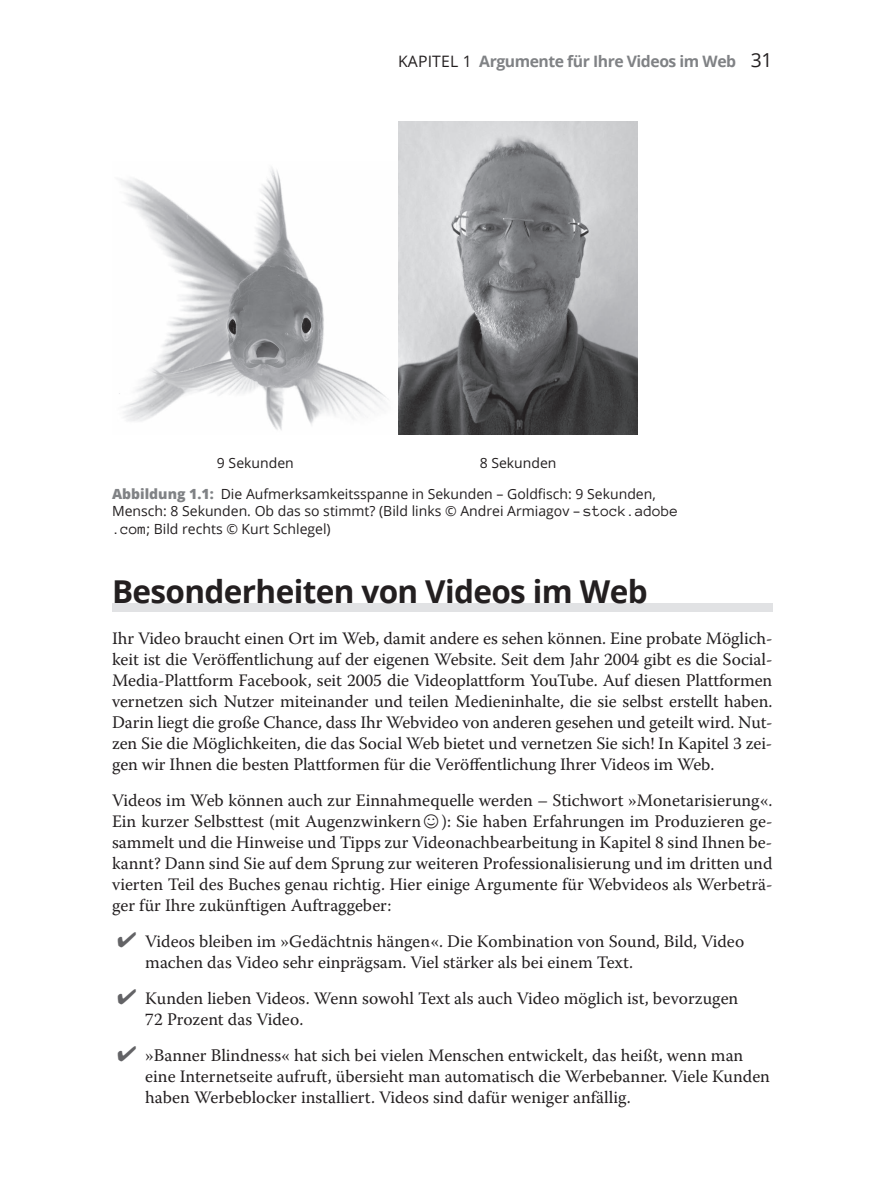
<style>
.page{position:relative;width:876px;height:1192px;background:#fff}
.page>*{position:absolute;margin:0;border:0;box-sizing:border-box;transform-origin:0 0}
.t1{font:700 31.5px "Open Sans";letter-spacing:-.02em;color:#231f20}
.t2{font:17.5px/21px "Warnock Pro";color:#231f20}
.t3{font:700 15.75px "Open Sans";letter-spacing:-.03em;color:#808285}
.t4{font:14px/17.5px "Open Sans";color:#231f20}
.s1{font-weight:400;color:#231f20}
.s2{font-weight:400;font-size:19.25px;color:#231f20}
.s3{font-weight:800;color:#808285}
.s4{font-family:"Anonymous Pro";font-size:15.75px}
.s5{font-family:"STIX General"}
.s6{color:#636366}
</style>
<div class="page">
<div style="left:112px;top:603px;width:660px;height:9px;background:#e1e2e4"></div>
<img style="left:119px;top:167px;width:268px;height:263px">
<img style="left:398px;top:121px;width:239px;height:313px">
<p class="t3" style="left:398px;top:50px;width:375px"><span class="s1">KAPITEL 1</span> Argumente für Ihre Videos im Web <span class="s2">31</span></p>
<p class="t4" style="left:217px;top:453px;width:78px">9 Sekunden</p>
<p class="t4" style="left:479px;top:453px;width:78px">8 Sekunden</p>
<p class="t4" style="left:112px;top:484px;width:567px"><span class="s3">Abbildung 1.1:</span> Die Aufmerksamkeitsspanne in Sekunden – Goldfisch: 9 Sekunden,<br>Mensch: 8 Sekunden. Ob das so stimmt? (Bild links © Andrei Armiagov – <span class="s4">stock.adobe .com</span>; Bild rechts © Kurt Schlegel)</p>
<h1 class="t1" style="left:112px;top:569px;width:537px">Besonderheiten von Videos im Web</h1>
<p class="t2" style="left:112px;top:627px;width:661px;text-align:justify">Ihr Video braucht einen Ort im Web, damit andere es sehen können. Eine probate Möglich&shy;keit ist die Veröffentlichung auf der eigenen Website. Seit dem Jahr 2004 gibt es die Social-Media-Plattform Facebook, seit 2005 die Videoplattform YouTube. Auf diesen Plattformen vernetzen sich Nutzer miteinander und teilen Medieninhalte, die sie selbst erstellt haben.<br>Darin liegt die große Chance, dass Ihr Webvideo von anderen gesehen und geteilt wird. Nut&shy;zen Sie die Möglichkeiten, die das Social Web bietet und vernetzen Sie sich! In Kapitel 3 zei&shy;gen wir Ihnen die besten Plattformen für die Veröffentlichung Ihrer Videos im Web.</p>
<p class="t2" style="left:112px;top:789px;width:661px;text-align:justify">Videos im Web können auch zur Einnahmequelle werden – Stichwort »Monetarisierung«.<br>Ein kurzer Selbsttest (mit Augenzwinkern<span class="s5">☺</span>): Sie haben Erfahrungen im Produzieren ge&shy;sammelt und die Hinweise und Tipps zur Videonachbearbeitung in Kapitel 8 sind Ihnen be&shy;kannt? Dann sind Sie auf dem Sprung zur weiteren Professionalisierung und im dritten und vierten Teil des Buches genau richtig. Hier einige Argumente für Webvideos als Werbeträ&shy;ger für Ihre zukünftigen Auftraggeber:</p>
<p class="t2" style="left:145px;top:930px;width:600px;text-indent:-28px"><span class="s6">✔</span> Videos bleiben im »Gedächtnis hängen«. Die Kombination von Sound, Bild, Video machen das Video sehr einprägsam. Viel stärker als bei einem Text.</p>
<p class="t2" style="left:145px;top:987px;width:594px;text-indent:-28px"><span class="s6">✔</span> Kunden lieben Videos. Wenn sowohl Text als auch Video möglich ist, bevorzugen<br>72 Prozent das Video.</p>
<p class="t2" style="left:145px;top:1044px;width:626px;text-indent:-28px"><span class="s6">✔</span> »Banner Blindness« hat sich bei vielen Menschen entwickelt, das heißt, wenn man eine Internetseite aufruft, übersieht man automatisch die Werbebanner. Viele Kunden haben Werbeblocker installiert. Videos sind dafür weniger anfällig.</p>
</div>
